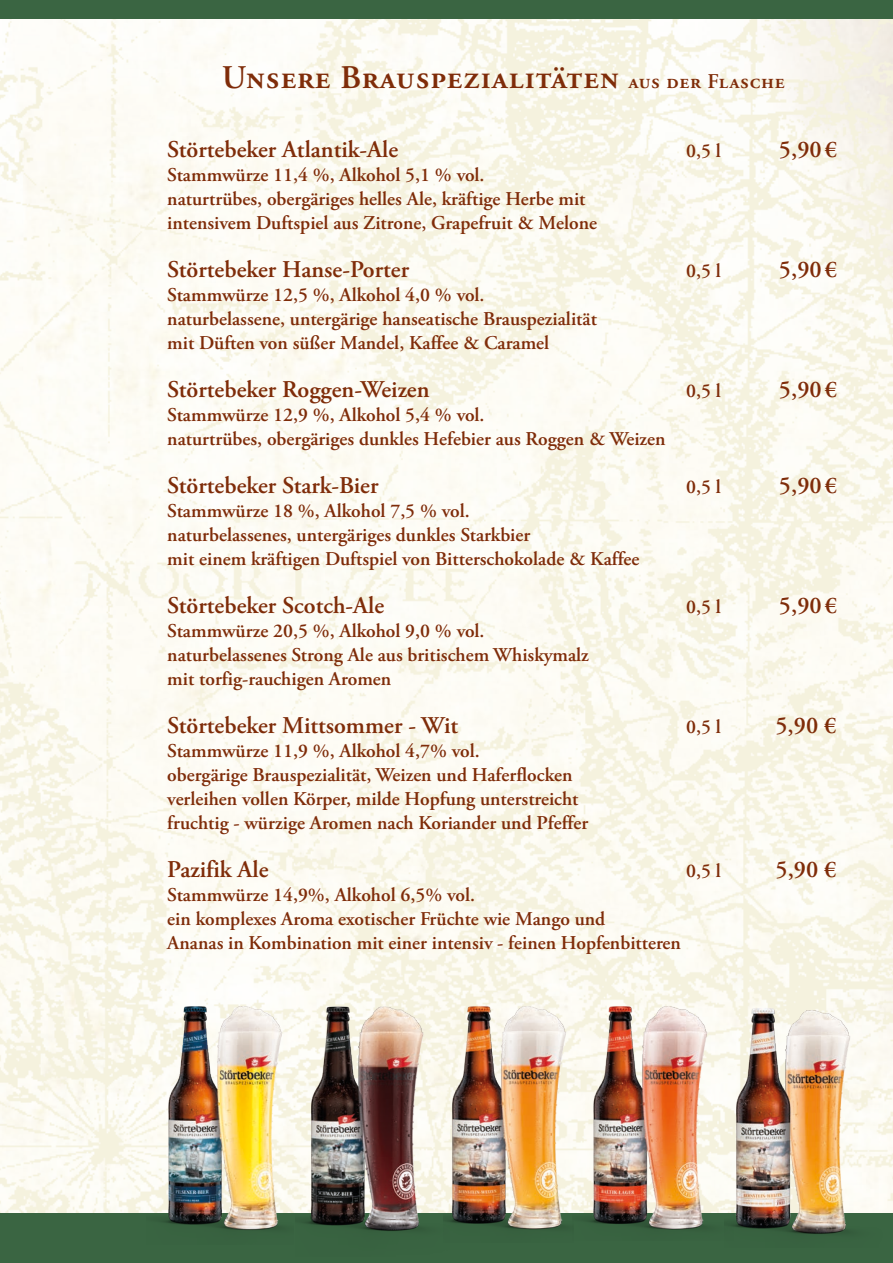
<style>
.page{position:relative;width:893px;height:1263px;background:#fff}
.page>*{position:absolute;margin:0;border:0;box-sizing:border-box;transform-origin:0 0}
.t1{font:600 33px "Adobe Garamond Pro";letter-spacing:.03em;color:#7f2c09}
.t2{font:600 24px "Adobe Garamond Pro";letter-spacing:-.01em;color:#7f2c09}
.t3{font:600 19.5px/24px "Adobe Garamond Pro";color:#7f2c09}
.s1{font-size:21px}
</style>
<div class="page">
<img style="left:0;top:18px;width:893px;height:1195px">
<div style="left:0;top:0;width:893px;height:18px;background:#3a6542"></div>
<div style="left:0;top:1213px;width:893px;height:50px;background:#3a6542"></div>
<img style="left:295px;top:985px;width:154px;height:246px">
<img style="left:147px;top:995px;width:146px;height:235px">
<img style="left:725px;top:916px;width:168px;height:318px">
<img style="left:444px;top:1002px;width:128px;height:229px">
<img style="left:572px;top:995px;width:162px;height:239px">
<h1 class="t1" style="left:222px;top:58px;width:564px">Unsere Brauspezialitäten <span class="s1">aus der Flasche</span></h1>
<p class="t2" style="left:167px;top:135px;width:232px">Störtebeker Atlantik-Ale</p>
<p class="t3" style="left:686px;top:139px;width:36px">0,5 l</p>
<p class="t2" style="left:779px;top:135px;width:60px">5,90€</p>
<p class="t3" style="left:167px;top:163px;width:431px">Stammwürze 11,4 %, Alkohol 5,1 % vol.<br>naturtrübes, obergäriges helles Ale, kräftige Herbe mit intensivem Duftspiel aus Zitrone, Grapefruit &amp; Melone</p>
<p class="t2" style="left:167px;top:255px;width:243px">Störtebeker Hanse-Porter</p>
<p class="t3" style="left:686px;top:259px;width:36px">0,5 l</p>
<p class="t2" style="left:779px;top:255px;width:60px">5,90€</p>
<p class="t3" style="left:167px;top:283px;width:431px">Stammwürze 12,5 %, Alkohol 4,0 % vol. naturbelassene, untergärige hanseatische Brauspezialität mit Düften von süßer Mandel, Kaffee &amp; Caramel</p>
<p class="t2" style="left:167px;top:375px;width:264px">Störtebeker Roggen-Weizen</p>
<p class="t3" style="left:686px;top:379px;width:36px">0,5 l</p>
<p class="t2" style="left:779px;top:375px;width:60px">5,90€</p>
<p class="t3" style="left:167px;top:403px;width:500px">Stammwürze 12,9 %, Alkohol 5,4 % vol.<br>naturtrübes, obergäriges dunkles Hefebier aus Roggen &amp; Weizen</p>
<p class="t2" style="left:167px;top:471px;width:213px">Störtebeker Stark-Bier</p>
<p class="t3" style="left:686px;top:475px;width:36px">0,5 l</p>
<p class="t2" style="left:779px;top:471px;width:60px">5,90€</p>
<p class="t3" style="left:167px;top:499px;width:474px">Stammwürze 18 %, Alkohol 7,5 % vol.<br>naturbelassenes, untergäriges dunkles Starkbier<br>mit einem kräftigen Duftspiel von Bitterschokolade &amp; Kaffee</p>
<p class="t2" style="left:167px;top:591px;width:218px">Störtebeker Scotch-Ale</p>
<p class="t3" style="left:686px;top:595px;width:36px">0,5 l</p>
<p class="t2" style="left:779px;top:591px;width:60px">5,90€</p>
<p class="t3" style="left:167px;top:619px;width:423px">Stammwürze 20,5 %, Alkohol 9,0 % vol. naturbelassenes Strong Ale aus britischem Whiskymalz mit torfig-rauchigen Aromen</p>
<p class="t2" style="left:167px;top:711px;width:292px">Störtebeker Mittsommer - Wit</p>
<p class="t3" style="left:686px;top:715px;width:36px">0,5 l</p>
<p class="t2" style="left:775px;top:711px;width:62px">5,90 €</p>
<p class="t3" style="left:167px;top:739px;width:423px">Stammwürze 11,9 %, Alkohol 4,7% vol.<br>obergärige Brauspezialität, Weizen und Haferflocken verleihen vollen Körper, milde Hopfung unterstreicht fruchtig - würzige Aromen nach Koriander und Pfeffer</p>
<p class="t2" style="left:167px;top:855px;width:103px">Pazifik Ale</p>
<p class="t3" style="left:686px;top:859px;width:36px">0,5 l</p>
<p class="t2" style="left:775px;top:855px;width:62px">5,90 €</p>
<p class="t3" style="left:167px;top:883px;width:515px">Stammwürze 14,9%, Alkohol 6,5% vol.<br>ein komplexes Aroma exotischer Früchte wie Mango und<br>Ananas in Kombination mit einer intensiv - feinen Hopfenbitteren</p>
</div>
